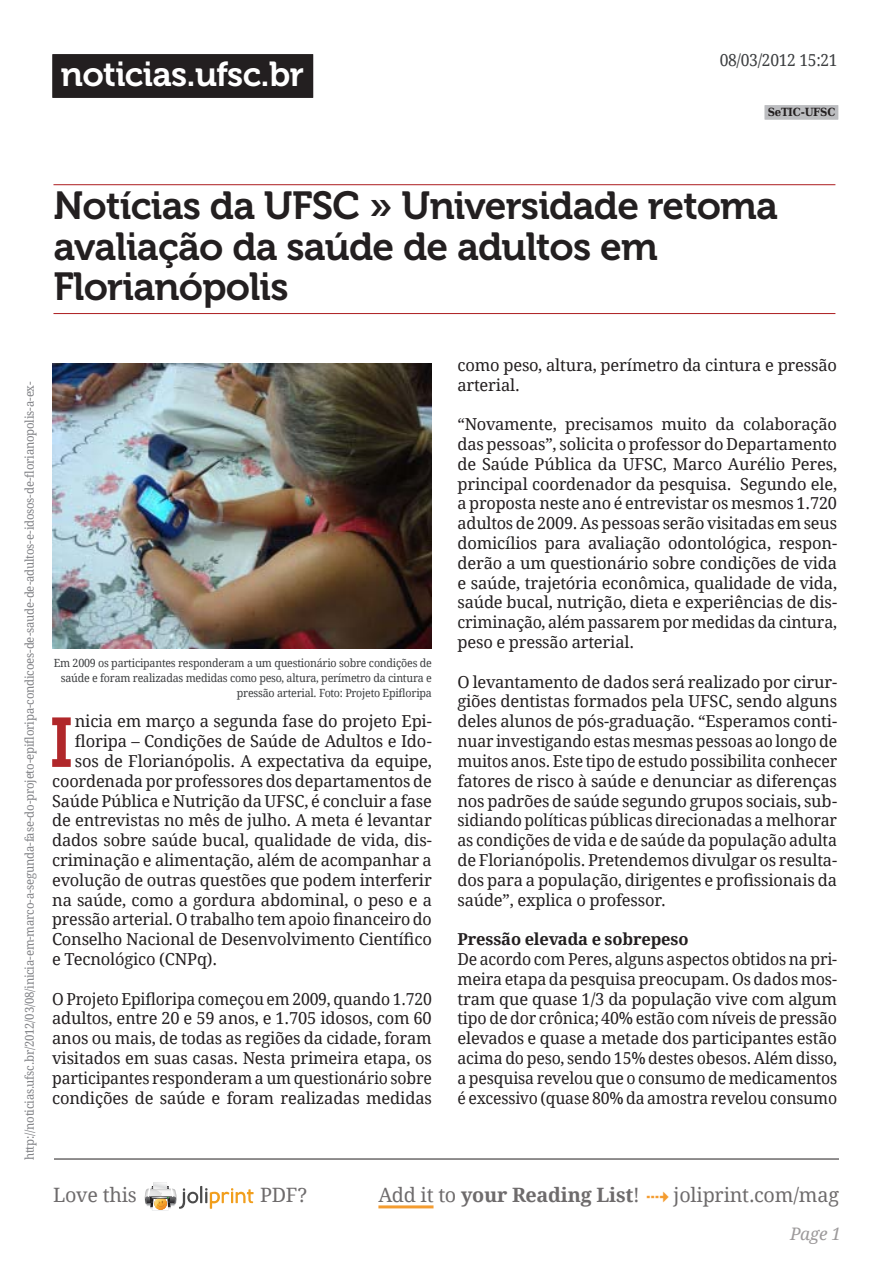
<style>
.page{position:relative;width:893px;height:1263px;background:#fff}
.page>*{position:absolute;margin:0;border:0;box-sizing:border-box;transform-origin:0 0}
.t1{font:69.6px "Museo 700";color:#b0272a}
.t2{font:39px/40.5px "Museo 700";letter-spacing:-.02em;color:#231f20}
.t3{font:34.5px "Museo 700";letter-spacing:-.02em;color:#fff}
.t4{font:19.8px "Droid Serif";letter-spacing:-.01em;color:#6e6b6c}
.t5{font:italic 17.25px "Droid Serif";color:#9d9a9b}
.t6{font:16.5px/19.8px "Droid Serif";letter-spacing:-.01em;color:#231f20;text-align:justify}
.t7{font:16.5px/19.8px "Droid Serif";letter-spacing:-.01em;color:#231f20;text-align:justify;scale:.96 1}
.t8{font:700 16.5px "Droid Serif";letter-spacing:-.01em;color:#231f20}
.t9{font:16.5px "Droid Serif";letter-spacing:-.02em;color:#3c3e40;scale:.95 1}
.t10{font:12px "Droid Serif";letter-spacing:-.02em;color:#808185;scale:.95 1}
.t11{font:11.25px/15px "Droid Serif";letter-spacing:-.02em;color:#3c3e40;text-align:right;scale:.95 1}
.t12{font:700 11.25px "DejaVu Serif Condensed";letter-spacing:-.02em;color:#231f20}
.s1{font-weight:700}
.s2{color:#f49c30}
</style>
<div class="page">
<hr style="left:378px;top:1205px;width:56px;height:3px;background:#f49c30">
<svg style="left:145px;top:1182px;width:109px;height:29px"></svg>
<hr style="left:54px;top:1158px;width:785px;height:1px;background:#231f20">
<div style="left:52px;top:54px;width:261px;height:44px;background:#231f20"></div>
<hr style="left:53px;top:184px;width:782px;height:1px;background:#b0272a">
<hr style="left:53px;top:313px;width:782px;height:1px;background:#b0272a">
<img style="left:52px;top:363px;width:380px;height:285px">
<div style="left:765px;top:105px;width:73px;height:14px;background:#bcbdc0"></div>
<h3 class="t3" style="left:61px;top:55px;width:244px">noticias.ufsc.br</h3>
<p class="t9" style="left:720px;top:50px;width:126px">08/03/2012 15:21</p>
<p class="t12" style="left:768px;top:102px;width:69px">SeTIC-UFSC</p>
<h2 class="t2" style="left:53px;top:186px;width:726px">Notícias da UFSC » Universidade retoma avaliação da saúde de adultos em<br>Florianópolis</h2>
<p class="t10" style="left:22px;top:1160px;width:821px;rotate:-90deg">http://noticias.ufsc.br/2012/03/08/inicia-em-marco-a-segunda-fase-do-projeto-epifloripa-condicoes-de-saude-de-adultos-e-idosos-de-florianopolis-a-ex-</p>
<p class="t11" style="left:54px;top:656px;width:400px">Em 2009 os participantes responderam a um questionário sobre condições de saúde e foram realizadas medidas como peso, altura, perímetro da cintura e pressão arterial. Foto: Projeto Epifloripa</p>
<h1 class="t1" style="left:50px;top:704px;width:25px">I</h1>
<p class="t6" style="left:75px;top:712px;width:359px">nicia em março a segunda fase do projeto Epi-</p>
<p class="t6" style="left:75px;top:731px;width:359px">floripa – Condições de Saúde de Adultos e Ido-</p>
<p class="t6" style="left:75px;top:751px;width:359px">sos de Florianópolis. A expectativa da equipe,</p>
<p class="t6" style="left:52px;top:771px;width:381px">coordenada por professores dos departamentos de</p>
<p class="t6" style="left:52px;top:791px;width:381px">Saúde Pública e Nutrição da UFSC, é concluir a fase</p>
<p class="t6" style="left:52px;top:811px;width:381px">de entrevistas no mês de julho. A meta é levantar</p>
<p class="t6" style="left:52px;top:830px;width:381px">dados sobre saúde bucal, qualidade de vida, dis-</p>
<p class="t6" style="left:52px;top:850px;width:381px">criminação e alimentação, além de acompanhar a</p>
<p class="t6" style="left:52px;top:870px;width:381px">evolução de outras questões que podem interferir</p>
<p class="t6" style="left:52px;top:890px;width:381px">na saúde, como a gordura abdominal, o peso e a</p>
<p class="t6" style="left:52px;top:910px;width:381px">pressão arterial. O trabalho tem apoio financeiro do</p>
<p class="t6" style="left:52px;top:929px;width:381px">Conselho Nacional de Desenvolvimento Científico</p>
<p class="t6" style="left:52px;top:949px;width:167px">e Tecnológico (CNPq).</p>
<p class="t7" style="left:52px;top:989px;width:397px">O Projeto Epifloripa começou em 2009, quando 1.720 adultos, entre 20 e 59 anos, e 1.705 idosos, com 60 anos ou mais, de todas as regiões da cidade, foram visitados em suas casas. Nesta primeira etapa, os participantes responderam a um questionário sobre condições de saúde e foram realizadas medidas</p>
<p class="t6" style="left:457px;top:355px;width:381px">como peso, altura, perímetro da cintura e pressão arterial.</p>
<p class="t6" style="left:457px;top:415px;width:381px">“Novamente, precisamos muito da colaboração das pessoas”, solicita o professor do Departamento de Saúde Pública da UFSC, Marco Aurélio Peres, principal coordenador da pesquisa. Segundo ele, a proposta neste ano é entrevistar os mesmos 1.720 adultos de 2009. As pessoas serão visitadas em seus domicílios para avaliação odontológica, respon&shy;derão a um questionário sobre condições de vida e saúde, trajetória econômica, qualidade de vida, saúde bucal, nutrição, dieta e experiências de dis&shy;criminação, além passarem por medidas da cintura, peso e pressão arterial.</p>
<p class="t6" style="left:457px;top:672px;width:381px">O levantamento de dados será realizado por cirur&shy;giões dentistas formados pela UFSC, sendo alguns deles alunos de pós-graduação. “Esperamos conti&shy;nuar investigando estas mesmas pessoas ao longo de muitos anos. Este tipo de estudo possibilita conhecer fatores de risco à saúde e denunciar as diferenças nos padrões de saúde segundo grupos sociais, sub&shy;sidiando políticas públicas direcionadas a melhorar as condições de vida e de saúde da população adulta de Florianópolis. Pretendemos divulgar os resulta&shy;dos para a população, dirigentes e profissionais da saúde”, explica o professor.</p>
<p class="t8" style="left:457px;top:929px;width:232px">Pressão elevada e sobrepeso</p>
<p class="t7" style="left:457px;top:949px;width:397px">De acordo com Peres, alguns aspectos obtidos na pri&shy;meira etapa da pesquisa preocupam. Os dados mos&shy;tram que quase 1/3 da população vive com algum tipo de dor crônica; 40% estão com níveis de pressão elevados e quase a metade dos participantes estão acima do peso, sendo 15% destes obesos. Além disso, a pesquisa revelou que o consumo de medicamentos é excessivo (quase 80% da amostra revelou consumo</p>
<p class="t4" style="left:53px;top:1183px;width:85px">Love this</p>
<p class="t4" style="left:260px;top:1183px;width:49px">PDF?</p>
<p class="t4" style="left:378px;top:1183px;width:462px">Add it to <span class="s1">your Reading List</span>! <span class="s2">✔</span> joliprint.com/mag</p>
<p class="t5" style="left:790px;top:1223px;width:52px">Page 1</p>
</div>
